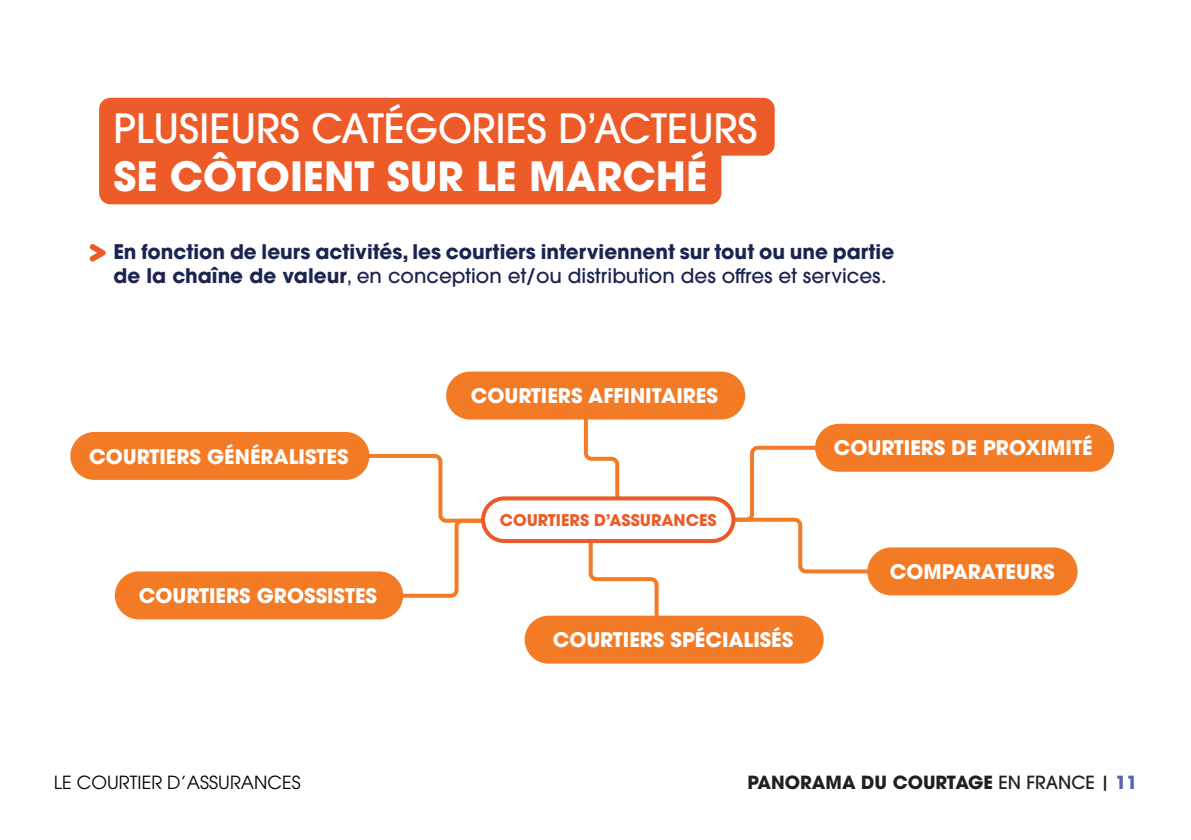
<style>
.page{position:relative;width:1191px;height:840px;background:#fff}
.page>*{position:absolute;margin:0;border:0;box-sizing:border-box;transform-origin:0 0}
.t1{font:500 40px/48px "ITC Avant Garde Pro";color:#fff}
.t2{font:700 20px/24px "ITC Avant Garde Pro";color:#1b2451}
.t3{font:700 20px "ITC Avant Garde Pro";color:#fff}
.t4{font:700 18px "ITC Avant Garde Pro";color:#231f20}
.t5{font:18px "ITC Avant Garde Pro";color:#000001}
.t6{font:700 16px "ITC Avant Garde Pro";color:#ec5a27}
.s1{font-weight:700}
.s2{font-weight:500}
.s3{color:#5066af}
</style>
<div class="page">
<svg style="left:342px;top:452px;width:175px;height:146px"></svg>
<svg style="left:582px;top:419px;width:39px;height:77px"></svg>
<svg style="left:586px;top:542px;width:74px;height:73px"></svg>
<svg style="left:714px;top:445px;width:163px;height:129px"></svg>
<div style="left:483px;top:498px;width:250px;height:42px;background:#fff;border-radius:21px"></div>
<div style="left:481px;top:496px;width:254px;height:46px;border:4px solid #ec5a27;border-radius:21px"></div>
<div style="left:115px;top:571px;width:288px;height:48px;background:#f47b25;border-radius:24px"></div>
<div style="left:70px;top:431px;width:299px;height:48px;background:#f47b25;border-radius:24px"></div>
<div style="left:446px;top:371px;width:299px;height:48px;background:#f47b25;border-radius:24px"></div>
<div style="left:815px;top:423px;width:299px;height:48px;background:#f47b25;border-radius:24px"></div>
<div style="left:867px;top:547px;width:210px;height:48px;background:#f47b25;border-radius:24px"></div>
<div style="left:524px;top:615px;width:299px;height:48px;background:#f47b25;border-radius:24px"></div>
<div style="left:99px;top:98px;width:675px;height:57px;background:#ed5b28;border-radius:11px"></div>
<div style="left:99px;top:146px;width:622px;height:58px;background:#ed5b28"></div>
<svg style="left:89px;top:244px;width:17px;height:18px"></svg>
<p class="t1" style="left:113px;top:104px;width:645px">PLUSIEURS CATÉGORIES D’ACTEURS<br><span class="s1">SE CÔTOIENT SUR LE MARCHÉ</span></p>
<p class="t2" style="left:113px;top:239px;width:782px">En fonction de leurs activités, les courtiers interviennent sur tout ou une partie de la chaîne de valeur<span class="s2">, en conception et/ou distribution des offres et services.</span></p>
<p class="t3" style="left:89px;top:442px;width:261px">COURTIERS GÉNÉRALISTES</p>
<p class="t3" style="left:139px;top:582px;width:240px">COURTIERS GROSSISTES</p>
<p class="t3" style="left:471px;top:382px;width:249px">COURTIERS AFFINITAIRES</p>
<p class="t6" style="left:500px;top:509px;width:218px">COURTIERS D’ASSURANCES</p>
<p class="t3" style="left:552px;top:626px;width:242px">COURTIERS SPÉCIALISÉS</p>
<p class="t3" style="left:833px;top:434px;width:260px">COURTIERS DE PROXIMITÉ</p>
<p class="t3" style="left:889px;top:558px;width:166px">COMPARATEURS</p>
<p class="t5" style="left:54px;top:771px;width:248px">LE COURTIER D’ASSURANCES</p>
<p class="t4" style="left:747px;top:770px;width:391px">PANORAMA DU COURTAGE <span class="s2">EN FRANCE |</span> <span class="s3">11</span></p>
</div>
